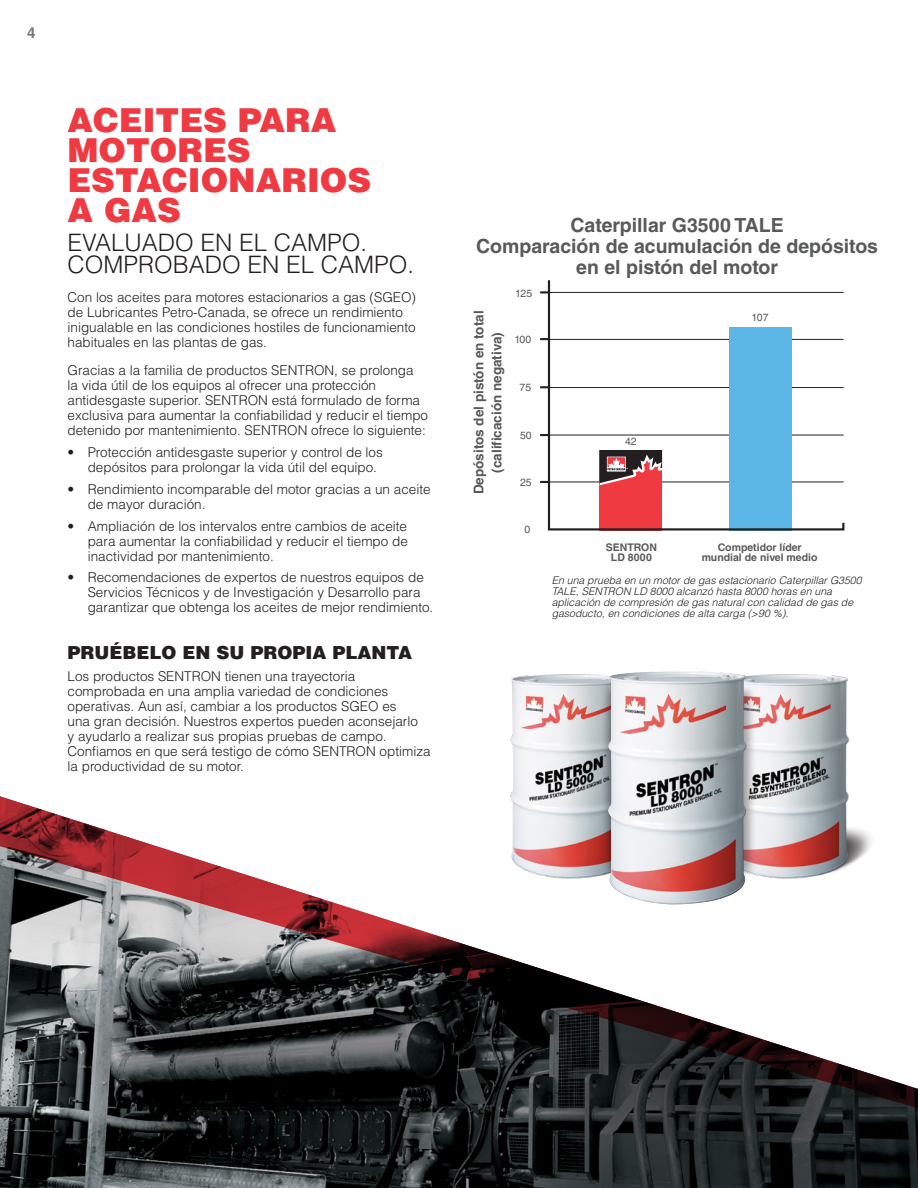
<style>
.page{position:relative;width:918px;height:1188px;background:#fff}
.page>*{position:absolute;margin:0;border:0;box-sizing:border-box;transform-origin:0 0}
.t1{font:900 33px/30px "Helvetica LT Std";color:#ef3a42}
.t2{font:300 24px/22.5px "Helvetica LT Std";color:#231f20}
.t3{font:700 19.5px/21px "Helvetica LT Std";color:#58595b;text-align:center}
.t4{font:900 18px "Helvetica LT Std";color:#231f20}
.t5{font:700 15px "Helvetica LT Std";color:#77787b}
.t6{font:300 13.5px/15px "Helvetica LT Std";color:#231f20}
.t7{font:700 13.5px/18px "Helvetica LT Std";color:#58595b;text-align:center}
.t8{font:italic 300 10.5px/11.2px "Helvetica LT Std";color:#231f20}
.t9{font:700 10.5px/10.5px "Helvetica LT Std";color:#58595b;text-align:center}
.t10{font:10.5px "Helvetica LT Std";color:#58595b}
</style>
<div class="page">
<img style="left:746px;top:674px;width:104px;height:118px">
<img style="left:0;top:1108px;width:918px;height:80px">
<svg style="left:0;top:792px;width:918px;height:316px"></svg>
<hr style="left:548px;top:482px;width:296px;height:1px;background:#231f20">
<svg style="left:540px;top:481px;width:8px;height:2px"></svg>
<hr style="left:548px;top:435px;width:296px;height:1px;background:#231f20">
<svg style="left:540px;top:434px;width:8px;height:2px"></svg>
<hr style="left:548px;top:387px;width:296px;height:1px;background:#231f20">
<svg style="left:540px;top:386px;width:8px;height:2px"></svg>
<hr style="left:548px;top:339px;width:296px;height:1px;background:#231f20">
<svg style="left:540px;top:338px;width:8px;height:2px"></svg>
<hr style="left:548px;top:292px;width:296px;height:1px;background:#231f20">
<svg style="left:540px;top:291px;width:8px;height:2px"></svg>
<hr style="left:548px;top:280px;width:2px;height:249px;background:#231f20">
<div style="left:729px;top:327px;width:62px;height:204px;background:#5cb7e7"></div>
<img style="left:488px;top:671px;width:178px;height:218px">
<div style="left:624px;top:684px;width:133px;height:196px;background:#231f20;opacity:.75"></div>
<div style="left:601px;top:682px;width:133px;height:196px;background:#231f20;opacity:.75"></div>
<div style="left:600px;top:450px;width:62px;height:80px;background:#ef3a42"></div>
<svg style="left:600px;top:450px;width:62px;height:35px"></svg>
<img style="left:607px;top:672px;width:139px;height:232px">
<svg style="left:547px;top:521px;width:298px;height:10px"></svg>
<p class="t5" style="left:27px;top:23px;width:10px">4</p>
<h1 class="t1" style="left:68px;top:104px;width:305px">ACEITES PARA<br>MOTORES<br>ESTACIONARIOS<br>A GAS</h1>
<h2 class="t2" style="left:68px;top:231px;width:348px">EVALUADO EN EL CAMPO.<br>COMPROBADO EN EL CAMPO.</h2>
<p class="t6" style="left:68px;top:290px;width:350px">Con los aceites para motores estacionarios a gas (SGEO) de Lubricantes Petro-Canada, se ofrece un rendimiento inigualable en las condiciones hostiles de funcionamiento habituales en las plantas de gas.</p>
<p class="t6" style="left:68px;top:363px;width:362px">Gracias a la familia de productos SENTRON, se prolonga<br>la vida útil de los equipos al ofrecer una protección antidesgaste superior. SENTRON está formulado de forma exclusiva para aumentar la confiabilidad y reducir el tiempo detenido por mantenimiento. SENTRON ofrece lo siguiente:</p>
<p class="t6" style="left:88px;top:445px;width:297px;text-indent:-20px">• Protección antidesgaste superior y control de los depósitos para prolongar la vida útil del equipo.</p>
<p class="t6" style="left:88px;top:482px;width:344px;text-indent:-20px">• Rendimiento incomparable del motor gracias a un aceite de mayor duración.</p>
<p class="t6" style="left:88px;top:518px;width:322px;text-align:justify;text-indent:-20px">• Ampliación de los intervalos entre cambios de aceite para aumentar la confiabilidad y reducir el tiempo de inactividad por mantenimiento.</p>
<p class="t6" style="left:88px;top:570px;width:347px;text-indent:-20px">• Recomendaciones de expertos de nuestros equipos de<br>Servicios Técnicos y de Investigación y Desarrollo para garantizar que obtenga los aceites de mejor rendimiento.</p>
<h3 class="t4" style="left:68px;top:641px;width:346px">PRUÉBELO EN SU PROPIA PLANTA</h3>
<p class="t6" style="left:68px;top:668px;width:365px">Los productos SENTRON tienen una trayectoria comprobada en una amplia variedad de condiciones operativas. Aun así, cambiar a los productos SGEO es<br>una gran decisión. Nuestros expertos pueden aconsejarlo<br>y ayudarlo a realizar sus propias pruebas de campo.<br>Confiamos en que será testigo de cómo SENTRON optimiza la productividad de su motor.</p>
<h3 class="t3" style="left:476px;top:215px;width:403px">Caterpillar G3500 TALE<br>Comparación de acumulación de depósitos en el pistón del motor</h3>
<p class="t7" style="left:470px;top:494px;width:185px;rotate:-90deg">Depósitos del pistón en total (calificación negativa)</p>
<p class="t10" style="left:515px;top:287px;width:19px">125</p>
<p class="t10" style="left:514px;top:333px;width:18px">100</p>
<p class="t10" style="left:520px;top:381px;width:13px">75</p>
<p class="t10" style="left:520px;top:429px;width:13px">50</p>
<p class="t10" style="left:520px;top:476px;width:13px">25</p>
<p class="t10" style="left:524px;top:523px;width:7px">0</p>
<p class="t10" style="left:625px;top:435px;width:13px">42</p>
<p class="t10" style="left:752px;top:311px;width:18px">107</p>
<p class="t9" style="left:606px;top:542px;width:53px">SENTRON<br>LD 8000</p>
<p class="t9" style="left:702px;top:542px;width:117px">Competidor líder mundial de nivel medio</p>
<p class="t8" style="left:552px;top:574px;width:311px">En una prueba en un motor de gas estacionario Caterpillar G3500<br>TALE, SENTRON LD 8000 alcanzó hasta 8000 horas en una aplicación de compresión de gas natural con calidad de gas de gasoducto, en condiciones de alta carga (&gt;90 %).</p>
</div>
